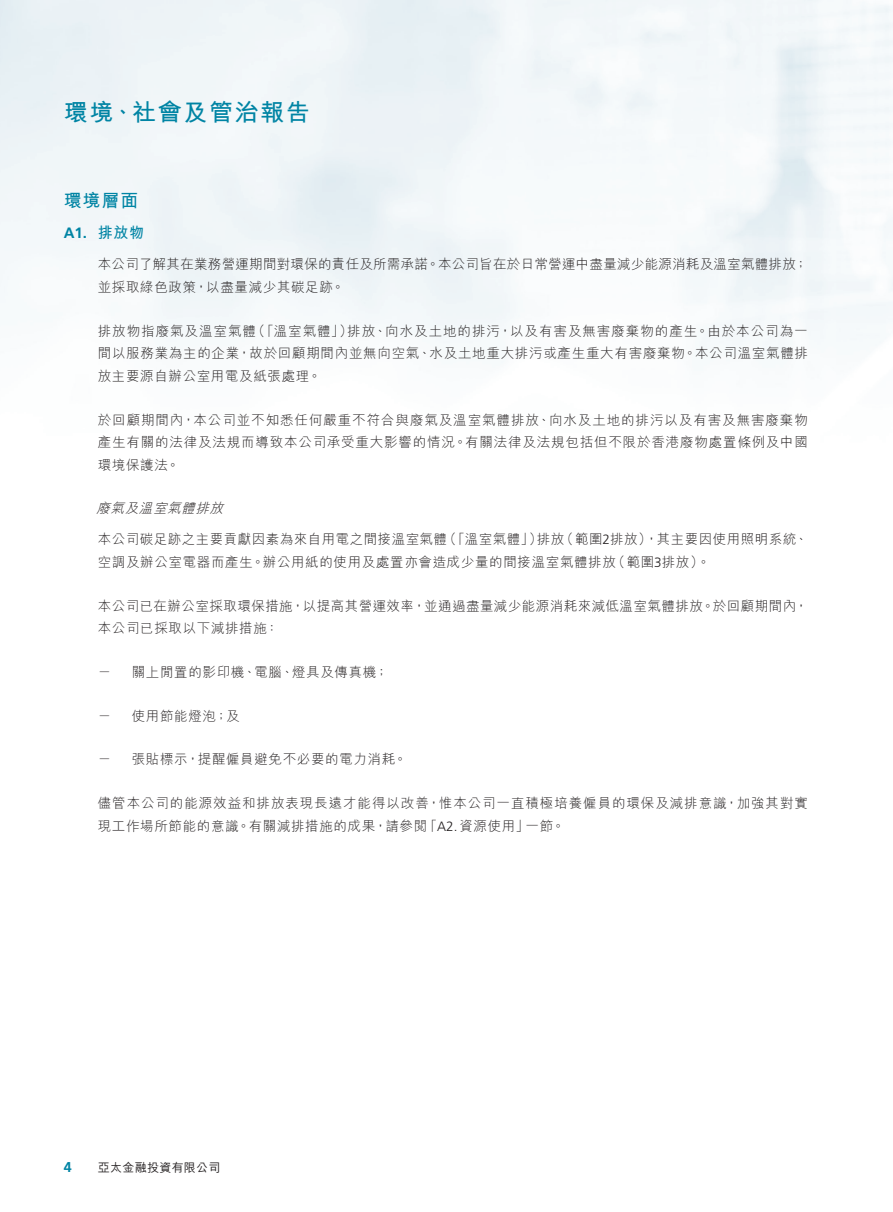
<style>
.page{position:relative;width:893px;height:1212px;background:#fff}
.page>*{position:absolute;margin:0;border:0;box-sizing:border-box;transform-origin:0 0}
.t1{font:700 24px "M Hei HK";letter-spacing:.065em;color:#0084a4}
.t2{font:700 18px "M Hei HK";color:#0084a4}
.t3{font:700 15px "Frutiger LT Std";color:#0084a4}
.t4{font:700 14.25px "Frutiger LT Std";color:#0084a4}
.t5{font:300 13.5px/22.5px "M Hei HK";letter-spacing:.05em;color:#231f20;text-align:justify}
.t6{font:300 13.5px/22.5px "M Hei HK";letter-spacing:.07em;color:#231f20}
.t7{font:300 13.5px/22.5px "M Hei HK";letter-spacing:.02em;color:#231f20}
.t8{font:italic 300 13.5px "M Hei HK";color:#231f20}
.t9{font:500 12px "M Hei HK";letter-spacing:.025em;color:#231f20}
.s1{font-family:"M Hei HK"}
.s2{font-family:"Frutiger LT Std"}
</style>
<div class="page">
<h1 class="t1" style="left:64px;top:95px;width:248px">環境、社會及管治報告</h1>
<h2 class="t2" style="left:64px;top:188px;width:76px">環境層面</h2>
<p class="t3" style="left:64px;top:224px;width:82px">A1. <span class="s1">排放物</span></p>
<p class="t7" style="left:98px;top:253px;width:711px">本公司了解其在業務營運期間對環保的責任及所需承諾。本公司旨在於日常營運中盡量減少能源消耗及溫室氣體排放；並採取綠色政策，以盡量減少其碳足跡。</p>
<p class="t5" style="left:98px;top:319px;width:712px">排放物指廢氣及溫室氣體（「溫室氣體」）排放、向水及土地的排污，以及有害及無害廢棄物的產生。由於本公司為一間以服務業為主的企業，故於回顧期間內並無向空氣、水及土地重大排污或產生重大有害廢棄物。本公司溫室氣體排放主要源自辦公室用電及紙張處理。</p>
<p class="t5" style="left:98px;top:408px;width:712px">於回顧期間內，本公司並不知悉任何嚴重不符合與廢氣及溫室氣體排放、向水及土地的排污以及有害及無害廢棄物產生有關的法律及法規而導致本公司承受重大影響的情況。有關法律及法規包括但不限於香港廢物處置條例及中國環境保護法。</p>
<p class="t8" style="left:96px;top:501px;width:132px">廢氣及溫室氣體排放</p>
<p class="t5" style="left:98px;top:528px;width:712px">本公司碳足跡之主要貢獻因素為來自用電之間接溫室氣體（「溫室氣體」）排放（範圍<span class="s2">2</span>排放），其主要因使用照明系統、空調及辦公室電器而產生。辦公用紙的使用及處置亦會造成少量的間接溫室氣體排放（範圍<span class="s2">3</span>排放）。</p>
<p class="t5" style="left:98px;top:594px;width:712px">本公司已在辦公室採取環保措施，以提高其營運效率，並通過盡量減少能源消耗來減低溫室氣體排放。於回顧期間內，本公司已採取以下減排措施：</p>
<p class="t5" style="left:98px;top:660px;width:15px">－</p>
<p class="t5" style="left:132px;top:660px;width:258px">關上閒置的影印機、電腦、燈具及傳真機；</p>
<p class="t5" style="left:98px;top:704px;width:15px">－</p>
<p class="t5" style="left:132px;top:704px;width:109px">使用節能燈泡；及</p>
<p class="t5" style="left:98px;top:748px;width:15px">－</p>
<p class="t5" style="left:132px;top:748px;width:277px">張貼標示，提醒僱員避免不必要的電力消耗。</p>
<p class="t6" style="left:98px;top:792px;width:712px">儘管本公司的能源效益和排放表現長遠才能得以改善，惟本公司一直積極培養僱員的環保及減排意識，加強其對實現工作場所節能的意識。有關減排措施的成果，請參閱「<span class="s2">A2.</span>資源使用」一節。</p>
<p class="t4" style="left:64px;top:1158px;width:9px">4</p>
<p class="t9" style="left:98px;top:1159px;width:124px">亞太金融投資有限公司</p>
</div>
